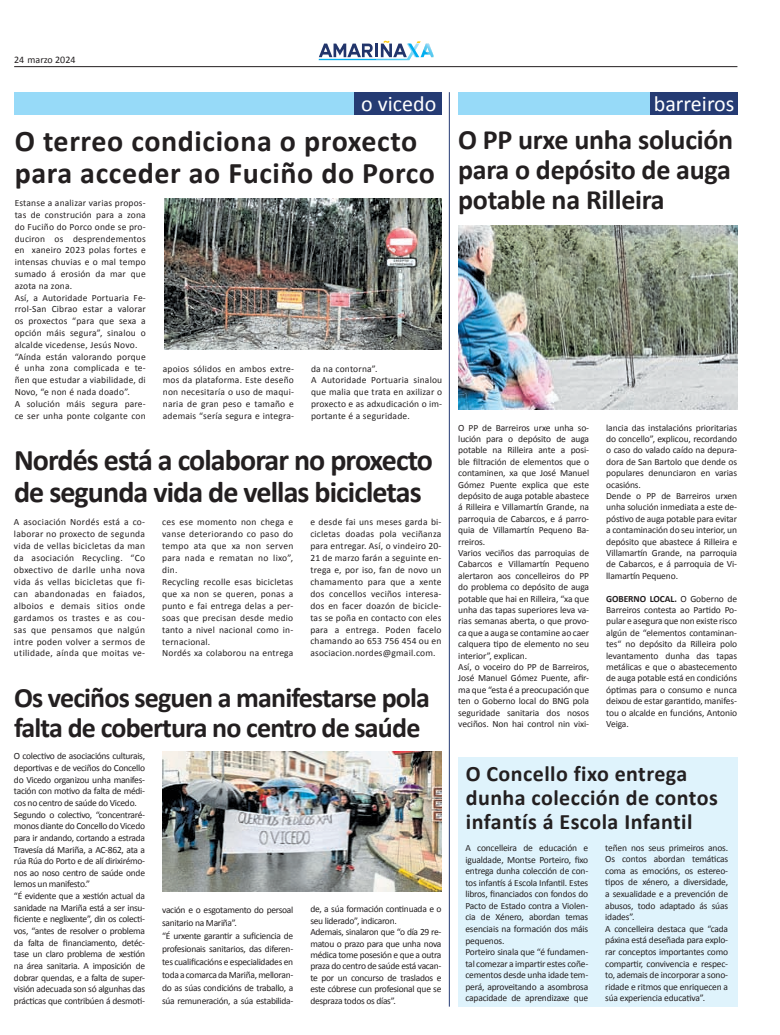
<style>
.page{position:relative;width:780px;height:1035px;background:#fff}
.page>*{position:absolute;margin:0;border:0;box-sizing:border-box;transform-origin:0 0}
.t1{font:700 30px/32px "Calibri";letter-spacing:-.03em;color:#231f20}
.t2{font:700 30px/32px "Calibri";letter-spacing:.02em;color:#231f20}
.t3{font:700 28px/30px "Calibri";letter-spacing:-.03em;color:#231f20}
.t4{font:700 28px/30px "Calibri";letter-spacing:-.01em;color:#231f20}
.t5{font:700 22px/24px "Calibri";letter-spacing:.02em;color:#231f20}
.t6{font:22px "Calibri";color:#fff}
.t7{font:10px "Calibri";color:#231f20}
.t8{font:9.5px/11.4px "Calibri";letter-spacing:-.02em;color:#231f20}
.t9{font:9.5px/11.8px "Calibri";letter-spacing:.02em;color:#231f20}
.s1{font-weight:700}
</style>
<div class="page">
<hr style="left:14px;top:66px;width:723px;height:1px;background:#231f20">
<svg style="left:319px;top:41px;width:114px;height:19px"></svg>
<div style="left:458px;top:92px;width:279px;height:22px;background:#97daf8"></div>
<div style="left:650px;top:92px;width:87px;height:22px;background:#253b73"></div>
<img style="left:458px;top:226px;width:279px;height:183px">
<hr style="left:449px;top:92px;width:1px;height:914px;background:#253b73">
<img style="left:164px;top:199px;width:277px;height:151px">
<img style="left:163px;top:751px;width:278px;height:141px">
<div style="left:14px;top:92px;width:428px;height:22px;background:#97daf8"></div>
<div style="left:354px;top:92px;width:88px;height:22px;background:#253b73"></div>
<div style="left:458px;top:757px;width:279px;height:249px;background:#dff3fc"></div>
<p class="t7" style="left:14px;top:54px;width:63px">24 marzo 2024</p>
<h3 class="t6" style="left:361px;top:90px;width:76px">o vicedo</h3>
<h3 class="t6" style="left:653px;top:90px;width:82px">barreiros</h3>
<h2 class="t4" style="left:458px;top:124px;width:276px">O PP urxe unha solución para o depósito de auga</h2>
<h1 class="t2" style="left:15px;top:124px;width:422px">O terreo condiciona o proxecto para acceder ao Fuciño do Porco</h1>
<p class="t9" style="left:15px;top:197px;width:133px">Estanse a analizar varias propos-</p>
<h2 class="t4" style="left:458px;top:184px;width:208px">potable na Rilleira</h2>
<p class="t9" style="left:15px;top:208px;width:133px">tas de construción para a zona do Fuciño do Porco onde se pro&shy;duciron os desprendementos en xaneiro 2023 polas fortes e intensas chuvias e o mal tempo sumado á erosión da mar que azota na zona.<br>Así, a Autoridade Portuaria Fe&shy;rrol-San Cibrao estar a valorar os proxectos “para que sexa a opción máis segura”, sinalou o alcalde vicedense, Jesús Novo. “Aínda están valorando porque é unha zona complicada e te&shy;ñen que estudar a viabilidade, di<br>Novo, “e non é nada doado”.<br>A solución máis segura pare&shy;ce ser unha ponte colgante con</p>
<p class="t8" style="left:163px;top:362px;width:133px;line-height:11.8px;text-align:justify">apoios sólidos en ambos extre&shy;mos da plataforma. Este deseño non necesitaría o uso de maqui&shy;naria de gran peso e tamaño e ademais “sería segura e integra-</p>
<p class="t9" style="left:311px;top:362px;width:133px">da na contorna”.<br>A Autoridade Portuaria sinalou que malia que trata en axilizar o proxecto e as adxudicación o im&shy;portante é a seguridade.</p>
<h1 class="t1" style="left:14px;top:443px;width:420px">Nordés está a colaborar no proxecto de segunda vida de vellas bicicletas</h1>
<p class="t8" style="left:14px;top:515px;width:133px;line-height:11.9px;text-align:justify">A asociación Nordés está a co&shy;laborar no proxecto de segunda vida de vellas bicicletas da man da asociación Recycling. “Co obxectivo de darlle unha nova vida ás vellas bicicletas que fi&shy;can abandonadas en faiados, alboios e demais sitios onde gardamos os trastes e as cou&shy;sas que pensamos que nalgún intre poden volver a sermos de utilidade, aínda que moitas ve-</p>
<p class="t9" style="left:162px;top:515px;width:133px">ces ese momento non chega e vanse deteriorando co paso do tempo ata que xa non serven para nada e rematan no lixo”, din.<br>Recycling recolle esas bicicletas que xa non se queren, ponas a punto e fai entrega delas a per&shy;soas que precisan desde medio tanto a nivel nacional como in&shy;ternacional.<br>Nordés xa colaborou na entrega</p>
<p class="t8" style="left:310px;top:515px;width:133px;line-height:12px;text-align:justify">e desde fai uns meses garda bi&shy;cicletas doadas pola veciñanza para entregar. Así, o vindeiro 20- 21 de marzo farán a seguinte en&shy;trega e, por iso, fan de novo un chamamento para que a xente dos concellos veciños interesa&shy;dos en facer doazón de bicicle&shy;tas se poña en contacto con eles para a entrega. Poden facelo chamando ao 653 756 454 ou en asociacion.nordes@gmail.com.</p>
<h2 class="t3" style="left:14px;top:681px;width:417px">Os veciños seguen a manifestarse pola falta de cobertura no centro de saúde</h2>
<p class="t8" style="left:14px;top:750px;width:133px">O colectivo de asociacións culturais, deportivas e de veciños do Concello do Vicedo organizou unha manifes&shy;tación con motivo da falta de médi&shy;cos no centro de saúde do Vicedo.<br>Segundo o colectivo, “concentraré&shy;monos diante do Concello do Vicedo para ir andando, cortando a estrada Travesía dá Mariña, a AC-862, ata a rúa Rúa do Porto e de alí dirixirémo&shy;nos ao noso centro de saúde onde lemos un manifesto.”<br>“É evidente que a xestión actual da sanidade na Mariña está a ser insu&shy;ficiente e neglixente”, din os colecti&shy;vos, “antes de resolver o problema da falta de financiamento, detéc&shy;tase un claro problema de xestión na área sanitaria. A imposición de dobrar quendas, e a falta de super&shy;visión adecuada son só algunhas das prácticas que contribúen á desmoti-</p>
<p class="t8" style="left:162px;top:902px;width:133px;line-height:13px">vación e o esgotamento do persoal sanitario na Mariña”.<br>“É urxente garantir a suficiencia de profesionais sanitarios, das diferen&shy;tes cualificacións e especialidades en toda a comarca da Mariña, melloran&shy;do as súas condicións de traballo, a súa remuneración, a súa estabilida-</p>
<p class="t8" style="left:310px;top:903px;width:133px">de, a súa formación continuada e o seu liderado”, indicaron.<br>Ademais, sinalaron que “o día 29 re&shy;matou o prazo para que unha nova médica tome posesión e que a outra praza do centro de saúde está vacan&shy;te por un concurso de traslados e este cóbrese cun profesional que se despraza todos os días”.</p>
<p class="t8" style="left:458px;top:421px;width:132px">O PP de Barreiros urxe unha so&shy;lución para o depósito de auga potable na Rilleira ante a posi&shy;ble filtración de elementos que o contaminen, xa que José Manuel<br>Gómez Puente explica que este depósito de auga potable abastece á Rilleira e Villamartín Grande, na parroquia de Cabarcos, e á parro&shy;quia de Villamartín Pequeno Ba&shy;rreiros.<br>Varios veciños das parroquias de<br>Cabarcos e Villamartín Pequeno alertaron aos concelleiros do PP do problema co depósito de auga potable que hai en Rilleira, “xa que unha das tapas superiores leva va&shy;rias semanas aberta, o que provo&shy;ca que a auga se contamine ao caer calquera tipo de elemento no seu interior”, explican.<br>Así, o voceiro do PP de Barreiros,<br>José Manuel Gómez Puente, afir&shy;ma que “esta é a preocupación que ten o Goberno local do BNG pola seguridade sanitaria dos nosos veciños. Non hai control nin vixi-</p>
<p class="t8" style="left:606px;top:421px;width:132px">lancia das instalacións prioritarias do concello”, explicou, recordando o caso do valado caído na depura&shy;dora de San Bartolo que dende os populares denunciaron en varias ocasións.<br>Dende o PP de Barreiros urxen unha solución inmediata a este de&shy;póstivo de auga potable para evitar a contaminación do seu interior, un depósito que abastece á Rilleira e<br>Villamartín Grande, na parroquia de Cabarcos, e á parroquia de Vi&shy;llamartín Pequeno.</p>
<p class="t8" style="left:606px;top:592px;width:132px;text-align:justify"><span class="s1">GOBERNO LOCAL.</span> O Goberno de Barreiros contesta ao Partido Po&shy;pular e asegura que non existe risco algún de “elementos contaminan&shy;tes“ no depósito da Rilleira polo levantamento dunha das tapas metálicas e que o abastecemento de auga potable está en condicións óptimas para o consumo e nunca deixou de estar garantido, manifes&shy;tou o alcalde en funcións, Antonio Veiga.</p>
<h3 class="t5" style="left:466px;top:760px;width:253px">O Concello fixo entrega dunha colección de contos infantís á Escola Infantil</h3>
<p class="t8" style="left:465px;top:841px;width:124px">A concelleira de educación e igualdade, Montse Porteiro, fixo entrega dunha colección de con&shy;tos infantís á Escola Infantil. Estes libros, financiados con fondos do<br>Pacto de Estado contra a Violen&shy;cia de Xénero, abordan temas esenciais na formación dos máis pequenos.<br>Porteiro sinala que “é fundamen&shy;tal comezar a impartir estes coñe&shy;cementos desde unha idade tem&shy;perá, aproveitando a asombrosa capacidade de aprendizaxe que</p>
<p class="t8" style="left:605px;top:841px;width:124px">teñen nos seus primeiros anos.<br>Os contos abordan temáticas coma as emocións, os estereo&shy;tipos de xénero, a diversidade, a sexualidade e a prevención de abusos, todo adaptado ás súas idades”.<br>A concelleira destaca que “cada páxina está deseñada para explo&shy;rar conceptos importantes como compartir, convivencia e respec&shy;to, ademais de incorporar a sono&shy;ridade e ritmos que enriquecen a súa experiencia educativa”.</p>
</div>
